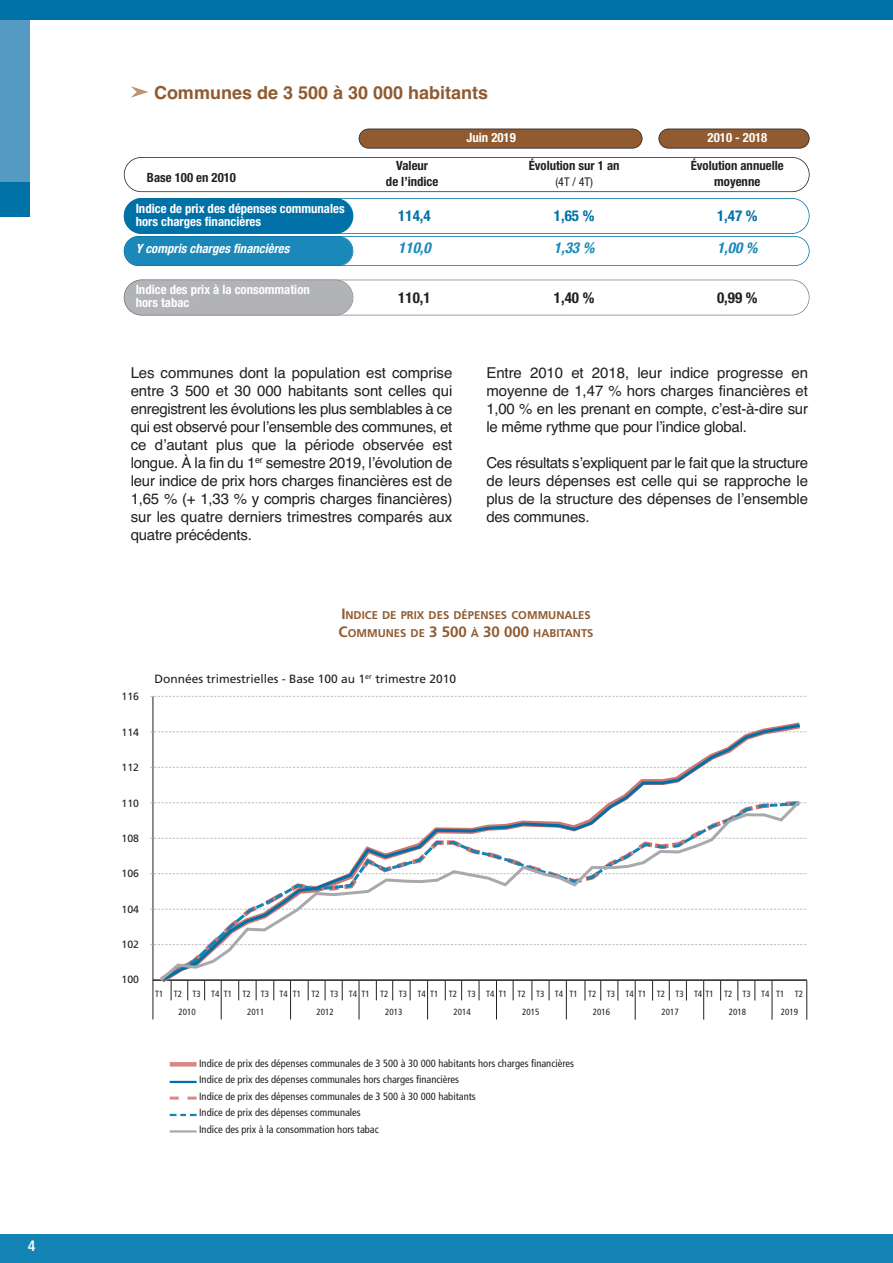
<style>
.page{position:relative;width:893px;height:1263px;background:#fff}
.page>*{position:absolute;margin:0;border:0;box-sizing:border-box;transform-origin:0 0}
.t1{font:700 18px "Helvetica";color:#905b30}
.t2{font:15px/18px "Helvetica";letter-spacing:-.015em;color:#231f20;text-align:justify}
.t3{font:700 condensed 15px "Helvetica Neue";color:#0071a7}
.t4{font:italic 700 condensed 15px "Helvetica Neue";color:#1a89b9}
.t5{font:700 condensed 15px "Helvetica Neue";color:#231f20}
.t6{font:700 condensed 15px "Frutiger";color:#fff}
.t7{font:700 condensed 12.75px/13.5px "Helvetica Neue";color:#fff}
.t8{font:700 condensed 12.75px "Helvetica Neue";color:#231f20}
.t9{font:italic 700 condensed 12.75px "Helvetica Neue";color:#fff}
.t10{font:12px "Frutiger";color:#231f20}
.t11{font:condensed 12px "Helvetica Neue";color:#231f20}
.t12{font:700 11.25px/18px "Frutiger";color:#905b30}
.t13{font:condensed 10.5px/16.5px "Frutiger";color:#231f20}
.t14{font:10.5px "Frutiger";color:#231f20}
.t15{font:condensed 9px/18px "Frutiger";color:#231f20;text-align:center}
.s1{font-size:15px}
</style>
<div class="page">
<div style="left:0;top:182px;width:30px;height:35px;background:#0071a7"></div>
<div style="left:0;top:0;width:30px;height:182px;background:#559ac3"></div>
<div style="left:0;top:0;width:893px;height:20px;background:#0071a7"></div>
<div style="left:0;top:1234px;width:893px;height:29px;background:#1384b4"></div>
<div style="left:124px;top:198px;width:229px;height:36px;background:#0071a7;border-radius:18px"></div>
<div style="left:124px;top:198px;width:686px;height:36px;border:2px solid #0071a7;border-radius:18px"></div>
<div style="left:359px;top:129px;width:283px;height:19px;background:#905b30;border-radius:10px"></div>
<div style="left:359px;top:129px;width:283px;height:20px;border:2px solid #231f20;border-radius:10px"></div>
<div style="left:659px;top:129px;width:150px;height:19px;background:#905b30;border-radius:10px"></div>
<div style="left:658px;top:129px;width:152px;height:20px;border:2px solid #231f20;border-radius:10px"></div>
<div style="left:124px;top:157px;width:686px;height:35px;border:2px solid #231f20;border-radius:18px"></div>
<div style="left:124px;top:236px;width:686px;height:30px;border:2px solid #0071a7;border-radius:15px"></div>
<div style="left:125px;top:237px;width:228px;height:28px;background:#1a89b9;border-radius:14px"></div>
<div style="left:124px;top:236px;width:229px;height:30px;border:2px solid #0071a7;border-radius:15px"></div>
<div style="left:124px;top:280px;width:686px;height:35px;border:2px solid #808285;border-radius:18px"></div>
<div style="left:125px;top:280px;width:228px;height:35px;background:#b2b3b7;border-radius:17px"></div>
<div style="left:124px;top:280px;width:229px;height:35px;border:2px solid #808285;border-radius:18px"></div>
<svg style="left:131px;top:86px;width:18px;height:12px"></svg>
<hr style="left:153px;top:696px;width:1px;height:323px;background:#231f20">
<hr style="left:221px;top:981px;width:1px;height:38px;background:#231f20">
<hr style="left:290px;top:981px;width:1px;height:38px;background:#231f20">
<hr style="left:359px;top:981px;width:1px;height:38px;background:#231f20">
<hr style="left:427px;top:981px;width:1px;height:38px;background:#231f20">
<hr style="left:496px;top:981px;width:1px;height:38px;background:#231f20">
<hr style="left:566px;top:981px;width:1px;height:38px;background:#231f20">
<hr style="left:153px;top:979px;width:654px;height:2px;background:#231f20">
<svg style="left:150px;top:696px;width:656px;height:1px"></svg>
<hr style="left:635px;top:981px;width:1px;height:39px;background:#231f20">
<hr style="left:703px;top:981px;width:1px;height:39px;background:#231f20">
<hr style="left:772px;top:981px;width:1px;height:39px;background:#231f20">
<hr style="left:806px;top:981px;width:1px;height:39px;background:#231f20">
<hr style="left:170px;top:1062px;width:27px;height:4px;background:#d88781">
<hr style="left:170px;top:1081px;width:27px;height:2px;background:#0071a7">
<svg style="left:170px;top:1096px;width:9px;height:3px"></svg>
<svg style="left:188px;top:1096px;width:9px;height:3px"></svg>
<svg style="left:170px;top:1114px;width:27px;height:2px"></svg>
<hr style="left:170px;top:1130px;width:27px;height:2px;background:#a8a9ad">
<svg style="left:150px;top:798px;width:656px;height:202px"></svg>
<svg style="left:158px;top:722px;width:645px;height:75px"></svg>
<svg style="left:157px;top:797px;width:646px;height:187px"></svg>
<p class="t6" style="left:28px;top:1240px;width:9px">4</p>
<p class="t1" style="left:154px;top:83px;width:336px">Communes de 3 500 à 30 000 habitants</p>
<p class="t8" style="left:147px;top:173px;width:91px">Base 100 en 2010</p>
<p class="t7" style="left:467px;top:132px;width:51px">Juin 2019</p>
<p class="t7" style="left:708px;top:132px;width:61px">2010 - 2018</p>
<p class="t8" style="left:396px;top:161px;width:34px">Valeur</p>
<p class="t8" style="left:529px;top:161px;width:92px">Évolution sur 1 an</p>
<p class="t8" style="left:691px;top:161px;width:94px">Évolution annuelle</p>
<p class="t8" style="left:386px;top:176px;width:54px">de l’indice</p>
<p class="t11" style="left:555px;top:177px;width:39px">(4T / 4T)</p>
<p class="t8" style="left:714px;top:176px;width:48px">moyenne</p>
<p class="t7" style="left:136px;top:203px;width:211px">Indice de prix des dépenses communales hors charges financières</p>
<p class="t3" style="left:398px;top:210px;width:34px">114,4</p>
<p class="t3" style="left:554px;top:210px;width:42px">1,65 %</p>
<p class="t3" style="left:717px;top:210px;width:42px">1,47 %</p>
<p class="t9" style="left:136px;top:244px;width:155px">Y compris charges financières</p>
<p class="t4" style="left:398px;top:243px;width:34px">110,0</p>
<p class="t4" style="left:554px;top:243px;width:42px">1,33 %</p>
<p class="t4" style="left:717px;top:243px;width:42px">1,00 %</p>
<p class="t7" style="left:136px;top:284px;width:176px">Indice des prix à la consommation</p>
<p class="t5" style="left:398px;top:292px;width:34px">110,1</p>
<p class="t5" style="left:554px;top:292px;width:42px">1,40 %</p>
<p class="t5" style="left:717px;top:292px;width:42px">0,99 %</p>
<p class="t7" style="left:136px;top:296px;width:55px">hors tabac</p>
<p class="t2" style="left:131px;top:364px;width:323px">Les communes dont la population est comprise entre 3 500 et 30 000 habitants sont celles qui enregistrent les évolutions les plus semblables à ce qui est observé pour l’ensemble des communes, et ce d’autant plus que la période observée est longue. À la fin du 1<sup>er</sup> semestre 2019, l’évolution de leur indice de prix hors charges financières est de 1,65 % (+ 1,33 % y compris charges financières) sur les quatre derniers trimestres comparés aux quatre précédents.</p>
<p class="t2" style="left:486px;top:364px;width:323px">Entre 2010 et 2018, leur indice progresse en moyenne de 1,47 % hors charges financières et 1,00 % en les prenant en compte, c’est-à-dire sur le même rythme que pour l’indice global.</p>
<p class="t2" style="left:486px;top:454px;width:323px">Ces résultats s’expliquent par le fait que la structure de leurs dépenses est celle qui se rapproche le plus de la structure des dépenses de l’ensemble des communes.</p>
<p class="t12" style="left:339px;top:607px;width:257px"><span class="s1">I</span>NDICE DE PRIX DES DÉPENSES COMMUNALES<br><span class="s1">C</span>OMMUNES DE <span class="s1">3 500</span> À <span class="s1">30 000</span> HABITANTS</p>
<p class="t14" style="left:122px;top:692px;width:19px">116</p>
<p class="t14" style="left:122px;top:728px;width:19px">114</p>
<p class="t14" style="left:122px;top:763px;width:19px">112</p>
<p class="t14" style="left:122px;top:799px;width:19px">110</p>
<p class="t14" style="left:122px;top:834px;width:19px">108</p>
<p class="t14" style="left:122px;top:869px;width:19px">106</p>
<p class="t14" style="left:122px;top:905px;width:19px">104</p>
<p class="t14" style="left:122px;top:940px;width:19px">102</p>
<p class="t14" style="left:122px;top:975px;width:19px">100</p>
<p class="t10" style="left:154px;top:674px;width:303px">Données trimestrielles - Base 100 au 1<sup>er</sup> trimestre 2010</p>
<p class="t15" style="left:155px;top:985px;width:66px">T1 T2 T3 T4<br>2010</p>
<p class="t15" style="left:224px;top:985px;width:66px">T1 T2 T3 T4<br>2011</p>
<p class="t15" style="left:293px;top:985px;width:66px">T1 T2 T3 T4<br>2012</p>
<p class="t15" style="left:362px;top:985px;width:66px">T1 T2 T3 T4<br>2013</p>
<p class="t15" style="left:430px;top:985px;width:66px">T1 T2 T3 T4<br>2014</p>
<p class="t15" style="left:499px;top:985px;width:66px">T1 T2 T3 T4<br>2015</p>
<p class="t15" style="left:569px;top:985px;width:66px">T1 T2 T3 T4<br>2016</p>
<p class="t15" style="left:662px;top:985px;width:109px;text-align:left;text-indent:-23px">T1 T2 T3 T4 T1 T2 T3 T4<br>2017</p>
<p class="t15" style="left:776px;top:985px;width:28px">T1 T2<br>2019</p>
<p class="t15" style="left:729px;top:1003px;width:19px">2018</p>
<p class="t13" style="left:199px;top:1055px;width:376px">Indice de prix des dépenses communales de 3 500 à 30 000 habitants hors charges financières Indice de prix des dépenses communales hors charges financières<br>Indice de prix des dépenses communales de 3 500 à 30 000 habitants<br>Indice de prix des dépenses communales<br>Indice des prix à la consommation hors tabac</p>
</div>
